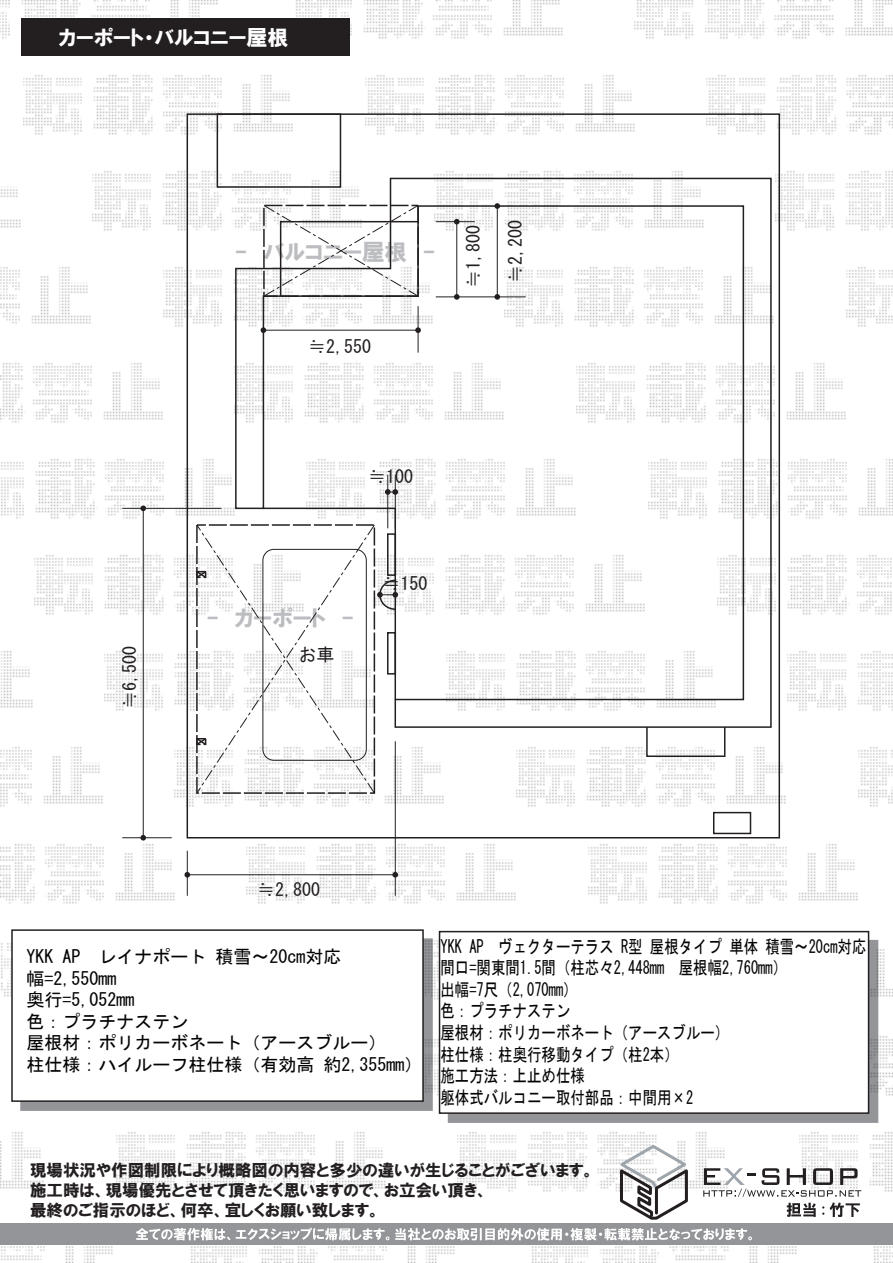
<style>
.page{position:relative;width:893px;height:1263px;background:#fff}
.page>*{position:absolute;margin:0;border:0;box-sizing:border-box;transform-origin:0 0}
.t1{font:22.5px "HGP Soei Kakugothic UB";color:#bcbdc0}
.t2{font:21px "HGP Soei Kakugothic UB";color:#fff}
.t3{font:18px/21.6px "MS Gothic";color:#030303;scale:.8 1}
.t4{font:18px/21.6px "MS Gothic";color:#030303}
.t5{font:18px "MS Gothic";color:#231f20}
.t6{font:16.5px/19.8px "HGP Soei Kakugothic UB";color:#231f20}
</style>
<div class="page">
<img style="left:0;top:0;width:218px;height:39px">
<img style="left:296px;top:0;width:267px;height:39px">
<img style="left:635px;top:0;width:258px;height:39px">
<img style="left:24px;top:75px;width:269px;height:60px">
<img style="left:365px;top:75px;width:270px;height:60px">
<img style="left:707px;top:75px;width:186px;height:60px">
<img style="left:93px;top:168px;width:249px;height:63px">
<img style="left:0;top:186px;width:21px;height:42px">
<img style="left:434px;top:171px;width:249px;height:5px">
<img style="left:776px;top:168px;width:117px;height:63px">
<img style="left:163px;top:264px;width:71px;height:63px">
<img style="left:0;top:267px;width:91px;height:57px">
<img style="left:846px;top:267px;width:47px;height:60px">
<img style="left:0;top:363px;width:163px;height:60px">
<img style="left:773px;top:360px;width:73px;height:63px">
<img style="left:1px;top:457px;width:233px;height:63px">
<img style="left:772px;top:457px;width:121px;height:63px">
<img style="left:34px;top:553px;width:162px;height:63px">
<img style="left:772px;top:553px;width:120px;height:63px">
<img style="left:105px;top:649px;width:91px;height:63px">
<img style="left:0;top:651px;width:33px;height:57px">
<img style="left:788px;top:651px;width:105px;height:60px">
<img style="left:0;top:747px;width:103px;height:60px">
<img style="left:175px;top:745px;width:269px;height:63px">
<img style="left:858px;top:747px;width:35px;height:60px">
<img style="left:516px;top:745px;width:270px;height:63px">
<img style="left:0;top:844px;width:175px;height:60px">
<img style="left:247px;top:841px;width:269px;height:63px">
<img style="left:588px;top:844px;width:270px;height:60px">
<img style="left:1px;top:943px;width:10px;height:54px">
<img style="left:433px;top:937px;width:6px;height:63px">
<img style="left:869px;top:937px;width:24px;height:63px">
<img style="left:434px;top:1033px;width:5px;height:63px">
<img style="left:878px;top:1033px;width:15px;height:63px">
<img style="left:0;top:1132px;width:44px;height:57px">
<img style="left:116px;top:1132px;width:270px;height:60px">
<img style="left:800px;top:1132px;width:93px;height:60px">
<img style="left:458px;top:1132px;width:267px;height:60px">
<img style="left:1px;top:1246px;width:112px;height:17px">
<img style="left:191px;top:1246px;width:264px;height:17px">
<img style="left:874px;top:1225px;width:19px;height:38px">
<img style="left:532px;top:1246px;width:265px;height:17px">
<svg style="left:196px;top:524px;width:179px;height:270px"></svg>
<svg style="left:234px;top:177px;width:538px;height:552px"></svg>
<div style="left:217px;top:113px;width:124px;height:75px;border:2px solid #231f20"></div>
<svg style="left:263px;top:204px;width:157px;height:94px"></svg>
<div style="left:646px;top:726px;width:79px;height:31px;border:2px solid #231f20"></div>
<div style="left:713px;top:812px;width:38px;height:22px;border:2px solid #231f20"></div>
<svg style="left:616px;top:1143px;width:75px;height:77px"></svg>
<div style="left:21px;top:18px;width:329px;height:38px;background:#231f20"></div>
<div style="left:0;top:1223px;width:892px;height:22px;background:#939598"></div>
<svg style="left:136px;top:1228px;width:253px;height:12px"></svg>
<svg style="left:395px;top:1228px;width:357px;height:12px"></svg>
<div style="left:448px;top:940px;width:430px;height:183px;background:#939598"></div>
<div style="left:439px;top:931px;width:430px;height:183px;background:#fff;border:2px solid #231f20"></div>
<div style="left:20px;top:938px;width:413px;height:173px;background:#939598;border:2px solid #939598"></div>
<div style="left:11px;top:929px;width:413px;height:173px;background:#fff;border:2px solid #231f20"></div>
<svg style="left:703px;top:1168px;width:158px;height:49px"></svg>
<hr style="left:122px;top:508px;width:99px;height:1px;background:#231f20">
<hr style="left:122px;top:837px;width:50px;height:1px;background:#231f20">
<hr style="left:187px;top:851px;width:1px;height:45px;background:#231f20">
<hr style="left:395px;top:741px;width:1px;height:155px;background:#231f20">
<hr style="left:143px;top:508px;width:1px;height:330px;background:#231f20">
<svg style="left:140px;top:505px;width:6px;height:6px"></svg>
<svg style="left:140px;top:835px;width:6px;height:5px"></svg>
<hr style="left:187px;top:874px;width:208px;height:1px;background:#231f20">
<svg style="left:392px;top:872px;width:6px;height:5px"></svg>
<svg style="left:184px;top:872px;width:6px;height:5px"></svg>
<hr style="left:436px;top:221px;width:39px;height:1px;background:#231f20">
<hr style="left:436px;top:296px;width:90px;height:1px;background:#231f20">
<hr style="left:456px;top:222px;width:1px;height:75px;background:#231f20">
<svg style="left:454px;top:294px;width:6px;height:6px"></svg>
<svg style="left:454px;top:219px;width:6px;height:5px"></svg>
<hr style="left:497px;top:206px;width:1px;height:91px;background:#231f20">
<svg style="left:494px;top:203px;width:6px;height:6px"></svg>
<svg style="left:494px;top:294px;width:6px;height:6px"></svg>
<hr style="left:418px;top:306px;width:1px;height:47px;background:#231f20">
<hr style="left:263px;top:330px;width:155px;height:1px;background:#231f20">
<svg style="left:261px;top:327px;width:5px;height:6px"></svg>
<svg style="left:415px;top:327px;width:6px;height:6px"></svg>
<hr style="left:387px;top:475px;width:1px;height:53px;background:#231f20">
<hr style="left:395px;top:475px;width:1px;height:53px;background:#231f20">
<svg style="left:385px;top:489px;width:13px;height:6px"></svg>
<svg style="left:262px;top:507px;width:136px;height:194px"></svg>
<p class="t2" style="left:59px;top:27px;width:231px">カーポート・バルコニー屋根</p>
<p class="t5" style="left:121px;top:709px;width:64px;rotate:-90deg">≒6,500</p>
<p class="t1" style="left:234px;top:240px;width:203px">-　バルコニー屋根　-</p>
<p class="t5" style="left:308px;top:337px;width:64px">≒2,550</p>
<p class="t5" style="left:464px;top:288px;width:64px;rotate:-90deg">≒1,800</p>
<p class="t5" style="left:506px;top:283px;width:64px;rotate:-90deg">≒2,200</p>
<p class="t5" style="left:368px;top:467px;width:47px">≒100</p>
<p class="t1" style="left:206px;top:606px;width:151px">-　カーポート　-</p>
<p class="t5" style="left:298px;top:645px;width:37px">お車</p>
<p class="t5" style="left:382px;top:575px;width:46px">≒150</p>
<p class="t5" style="left:257px;top:880px;width:64px">≒2,800</p>
<p class="t4" style="left:26px;top:946px;width:397px">YKK AP レイナポート 積雪～20cm対応幅=2,550mm<br>奥行=5,052mm<br>色：プラチナステン<br>屋根材：ポリカーボネート（アースブルー）<br>柱仕様：ハイルーフ柱仕様（有効高 約2,355mm）</p>
<p class="t3" style="left:440px;top:935px;width:534px">YKK AP ヴェクターテラス R型 屋根タイプ 単体 積雪～20cm対応間口=関東間1.5間（柱芯々2,448mm　屋根幅2,760mm）<br>出幅=7尺（2,070mm）<br>色：プラチナステン<br>屋根材：ポリカーボネート（アースブルー）<br>柱仕様：柱奥行移動タイプ（柱2本）<br>施工方法：上止め仕様<br>躯体式バルコニー取付部品：中間用×2</p>
<p class="t6" style="left:30px;top:1160px;width:566px">現場状況や作図制限により概略図の内容と多少の違いが生じることがございます。施工時は、現場優先とさせて頂きたく思いますので、お立会い頂き、<br>最終のご指示のほど、何卒、宜しくお願い致します。</p>
</div>
